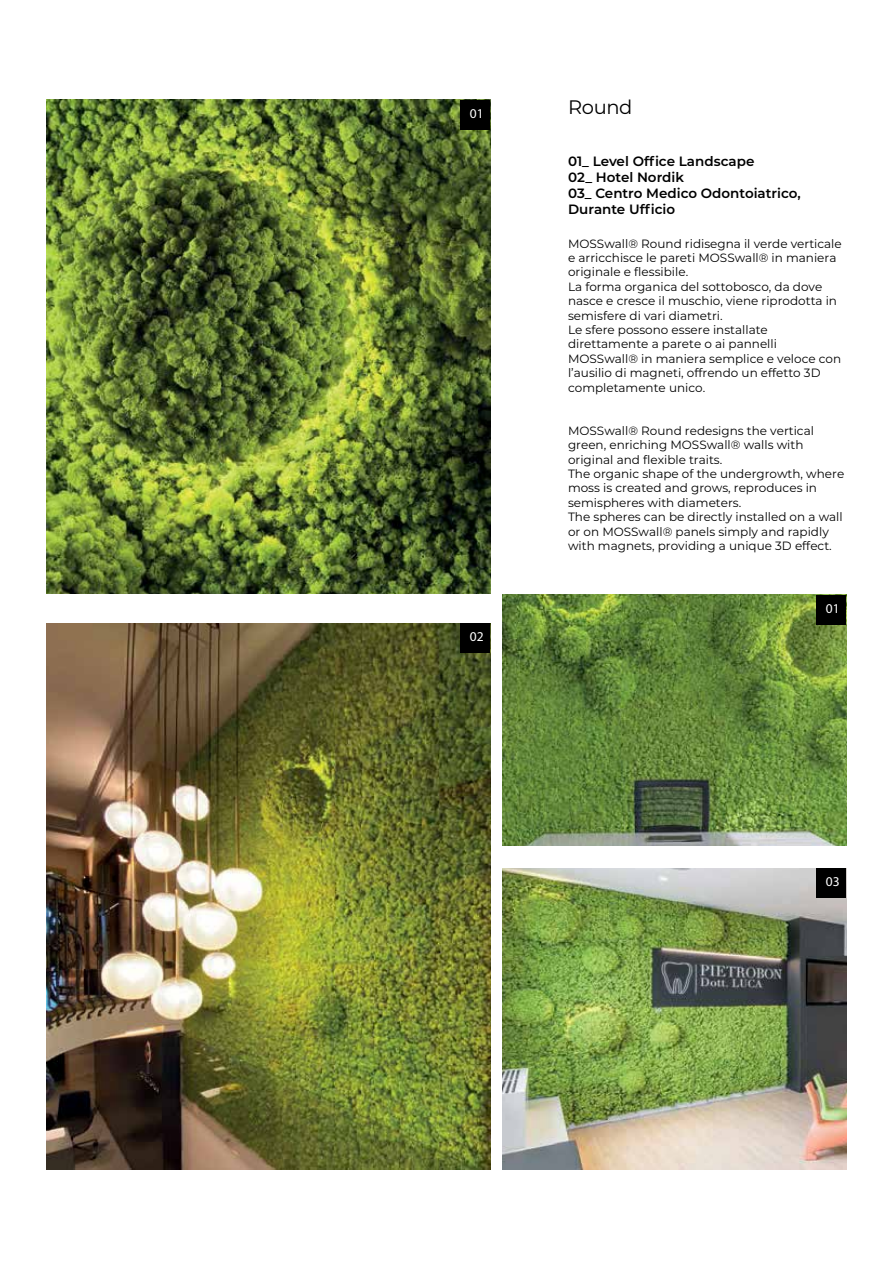
<style>
.page{position:relative;width:893px;height:1263px;background:#fff}
.page>*{position:absolute;margin:0;border:0;box-sizing:border-box;transform-origin:0 0}
.t1{font:19.5px "Montserrat";letter-spacing:-.02em;color:#000}
.t2{font:600 13.5px/16.2px "Montserrat";color:#000}
.t3{font:700 13.5px "Archia";color:#fff}
.t4{font:12px/14.4px "Montserrat";color:#000}
</style>
<div class="page">
<img style="left:47px;top:623px;width:443px;height:546px">
<img style="left:503px;top:868px;width:343px;height:301px">
<img style="left:47px;top:100px;width:443px;height:494px">
<img style="left:503px;top:595px;width:343px;height:251px">
<div style="left:816px;top:595px;width:30px;height:30px;background:#000"></div>
<div style="left:816px;top:868px;width:30px;height:30px;background:#000"></div>
<div style="left:460px;top:100px;width:30px;height:30px;background:#000"></div>
<div style="left:460px;top:623px;width:30px;height:30px;background:#000"></div>
<p class="t3" style="left:470px;top:105px;width:15px">01</p>
<p class="t3" style="left:470px;top:628px;width:15px">02</p>
<h1 class="t1" style="left:568px;top:94px;width:66px">Round</h1>
<p class="t2" style="left:568px;top:152px;width:234px">01_ Level Office Landscape<br>02_ Hotel Nordik<br>03_ Centro Medico Odontoiatrico,<br>Durante Ufficio</p>
<p class="t4" style="left:568px;top:236px;width:275px">MOSSwall® Round ridisegna il verde verticale e arricchisce le pareti MOSSwall® in maniera originale e flessibile.<br>La forma organica del sottobosco, da dove nasce e cresce il muschio, viene riprodotta in semisfere di vari diametri.<br>Le sfere possono essere installate direttamente a parete o ai pannelli MOSSwall® in maniera semplice e veloce con l’ausilio di magneti, offrendo un effetto 3D completamente unico.</p>
<p class="t4" style="left:568px;top:423px;width:278px">MOSSwall® Round redesigns the vertical green, enriching MOSSwall® walls with original and flexible traits.<br>The organic shape of the undergrowth, where moss is created and grows, reproduces in semispheres with diameters.<br>The spheres can be directly installed on a wall or on MOSSwall® panels simply and rapidly with magnets, providing a unique 3D effect.</p>
<p class="t3" style="left:826px;top:600px;width:15px">01</p>
<p class="t3" style="left:826px;top:873px;width:15px">03</p>
</div>
